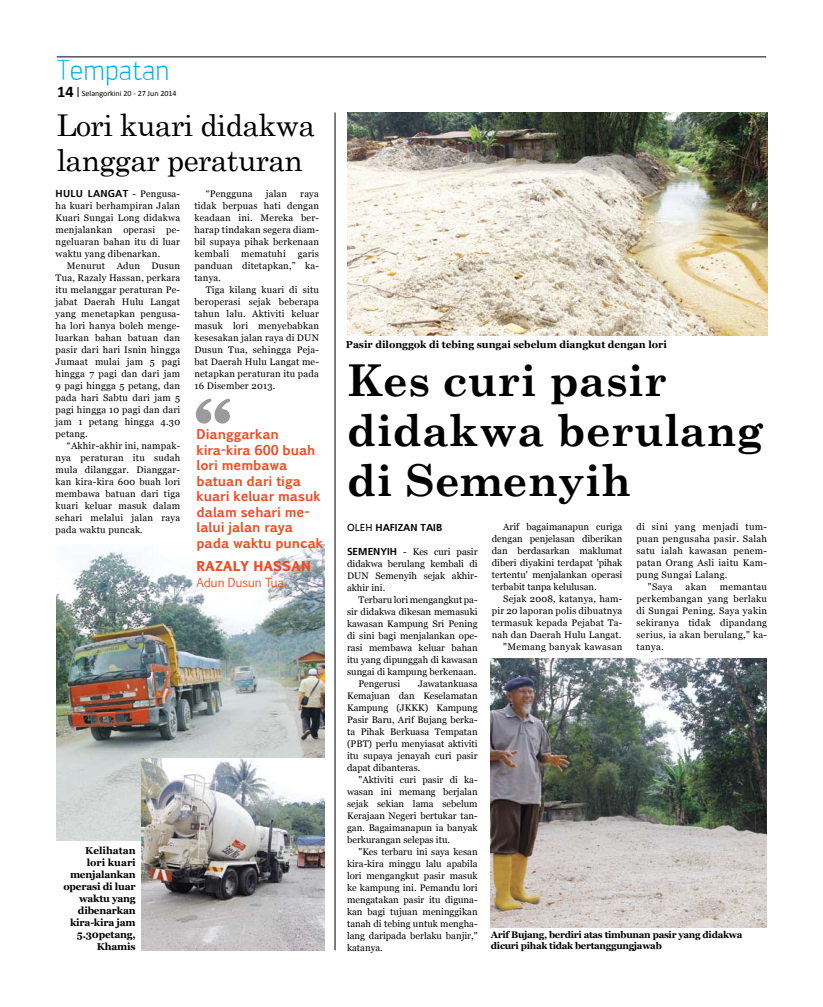
<style>
.page{position:relative;width:823px;height:1007px;background:#fff}
.page>*{position:absolute;margin:0;border:0;box-sizing:border-box;transform-origin:0 0}
.t1{font:700 44px/50px "Century Schoolbook";color:#000}
.t2{font:30px/35px "Century Schoolbook";letter-spacing:-.02em;color:#000}
.t3{font:28px "Engel Lightltd";color:#00aeef}
.t4{font:700 13px/15.5px "Pigiarniq";letter-spacing:-.01em;color:#f04c23}
.t5{font:800 13px "Pigiarniq";letter-spacing:-.01em;color:#f04c23}
.t6{font:12px "Pigiarniq";letter-spacing:-.01em;color:#f04c23}
.t7{font:700 10px/11.9px "Georgia";letter-spacing:-.02em;color:#000;text-align:right}
.t8{font:700 10px "Georgia";color:#000}
.t9{font:700 10px "Frutiger Linotype";letter-spacing:.02em;color:#000}
.t10{font:700 10px "Frutiger Linotype";color:#000}
.t11{font:9.5px/12px "Georgia";letter-spacing:.02em;color:#000;text-align:justify}
.t12{font:9.5px "Georgia";color:#000}
.t13{font:700 9.5px/11.5px "Georgia";letter-spacing:-.03em;color:#000}
.t14{font:8px "Calibri";color:#000}
.s1{font-weight:700;font-size:16.3px}
.s2{font-family:"Georgia";font-weight:400;font-size:9.5px}
.s3{font-weight:400}
.s4{font-family:"Frutiger Linotype";font-weight:700;font-size:10px}
</style>
<div class="page">
<hr style="left:57px;top:57px;width:708px;height:1px;background:#000">
<img style="left:196px;top:398px;width:34px;height:26px">
<img style="left:347px;top:112px;width:419px;height:223px">
<img style="left:490px;top:658px;width:275px;height:269px">
<img style="left:56px;top:544px;width:269px;height:296px">
<img style="left:141px;top:758px;width:183px;height:192px">
<hr style="left:334px;top:112px;width:1px;height:838px;background:#000">
<h3 class="t3" style="left:57px;top:59px;width:114px">Tempatan</h3>
<p class="t14" style="left:57px;top:89px;width:121px"><span class="s1">14</span> Selangorkini 20 - 27 Jun 2014</p>
<h2 class="t2" style="left:57px;top:105px;width:260px">Lori kuari didakwa langgar peraturan</h2>
<p class="t9" style="left:56px;top:187px;width:126px">HULU LANGAT <span class="s2">- Pengusa-</span></p>
<p class="t11" style="left:56px;top:200px;width:126px">ha kuari berhampiran Jalan Kuari Sungai Long didakwa menjalankan operasi pe&shy;ngeluaran bahan itu di luar waktu yang dibenarkan.</p>
<p class="t11" style="left:56px;top:260px;width:126px;text-indent:11px">Menurut Adun Dusun Tua, Razaly Hassan, perkara itu melanggar peraturan Pe&shy;jabat Daerah Hulu Langat yang menetapkan pengusa&shy;ha lori hanya boleh menge&shy;luarkan bahan batuan dan pasir dari hari Isnin hingga Jumaat mulai jam 5 pagi hingga 7 pagi dan dari jam 9 pagi hingga 5 petang, dan pada hari Sabtu dari jam 5 pagi hingga 10 pagi dan dari jam 1 petang hingga 4.30 petang.</p>
<p class="t11" style="left:56px;top:440px;width:126px;text-indent:11px">“Akhir-akhir ini, nampak&shy;nya peraturan itu sudah mula dilanggar. Dianggar&shy;kan kira-kira 600 buah lori membawa batuan dari tiga kuari keluar masuk dalam sehari melalui jalan raya pada waktu puncak.</p>
<p class="t11" style="left:206px;top:187px;width:48px">“Pengguna</p>
<p class="t11" style="left:265px;top:187px;width:23px">jalan</p>
<p class="t11" style="left:194px;top:187px;width:126px;text-indent:106px">raya tidak berpuas hati dengan keadaan ini. Mereka ber&shy;harap tindakan segera diam&shy;bil supaya pihak berkenaan kembali</p>
<p class="t11" style="left:241px;top:247px;width:46px">mematuhi</p>
<p class="t11" style="left:194px;top:247px;width:126px;text-indent:103px">garis panduan ditetapkan,” ka&shy;tanya.</p>
<p class="t11" style="left:194px;top:283px;width:126px;text-indent:11px">Tiga kilang kuari di situ beroperasi sejak beberapa tahun lalu. Aktiviti keluar masuk lori menyebabkan kesesakan jalan raya di DUN Dusun Tua, sehingga Peja&shy;bat Daerah Hulu Langat me&shy;netapkan peraturan itu pada 16 Disember 2013.</p>
<h3 class="t4" style="left:196px;top:427px;width:128px">Dianggarkan kira-kira 600 buah lori membawa batuan dari tiga kuari keluar masuk dalam sehari me&shy;lalui jalan raya pada waktu puncak</h3>
<h3 class="t5" style="left:196px;top:556px;width:19px">RAZAL</h3>
<h3 class="t5" style="left:240px;top:556px;width:62px">Y HASSAN</h3>
<p class="t6" style="left:196px;top:574px;width:89px">Adun Dusun Tua</p>
<p class="t7" style="left:63px;top:844px;width:74px">Kelihatan<br>lori kuari menjalankan operasi di luar waktu yang dibenarkan kira-kira jam<br>5.30petang,<br>Khamis</p>
<p class="t8" style="left:346px;top:338px;width:322px">Pasir dilonggok di tebing sungai sebelum diangkut dengan lori</p>
<h1 class="t1" style="left:347px;top:352px;width:417px">Kes curi pasir didakwa berulang di Semenyih</h1>
<p class="t10" style="left:347px;top:521px;width:97px"><span class="s3">Oleh</span> HAFIZAN TAIB</p>
<p class="t11" style="left:347px;top:545px;width:132px"><span class="s4">SEMENYIH</span> - Kes curi pasir didakwa berulang kembali di DUN Semenyih sejak akhir&shy;akhir ini.</p>
<p class="t12" style="left:358px;top:594px;width:121px">Terbaru lori mengangkut pa-</p>
<p class="t12" style="left:347px;top:606px;width:132px">sir didakwa dikesan memasuki</p>
<p class="t12" style="left:347px;top:618px;width:132px">kawasan Kampung Sri Pening</p>
<p class="t12" style="left:347px;top:630px;width:132px">di sini bagi menjalankan ope-</p>
<p class="t12" style="left:347px;top:642px;width:132px">rasi membawa keluar bahan</p>
<p class="t12" style="left:347px;top:654px;width:132px">itu yang dipunggah di kawasan</p>
<p class="t12" style="left:347px;top:666px;width:131px">sungai di kampung berkenaan.</p>
<p class="t12" style="left:358px;top:678px;width:43px">Pengerusi</p>
<p class="t11" style="left:636px;top:521px;width:132px">di sini yang menjadi tum-</p>
<p class="t11" style="left:636px;top:533px;width:132px">puan pengusaha pasir. Salah</p>
<p class="t11" style="left:636px;top:545px;width:132px">satu ialah kawasan penem-</p>
<p class="t11" style="left:636px;top:557px;width:132px">patan Orang Asli iaitu Kam-</p>
<p class="t11" style="left:636px;top:569px;width:92px">pung Sungai Lalang.</p>
<p class="t11" style="left:647px;top:581px;width:26px">"Saya</p>
<p class="t11" style="left:685px;top:581px;width:23px">akan</p>
<p class="t11" style="left:491px;top:521px;width:132px;text-indent:11px">Arif bagaimanapun curiga dengan penjelasan diberikan dan berdasarkan maklumat diberi diyakini terdapat 'pihak tertentu' menjalankan operasi terbabit tanpa kelulusan.</p>
<p class="t11" style="left:491px;top:593px;width:132px;text-align:right">Sejak 2008, katanya, ham&shy;pir 20 laporan polis dibuatnya termasuk kepada Pejabat Ta&shy;nah dan Daerah Hulu Langat. "Memang banyak kawasan</p>
<p class="t11" style="left:636px;top:581px;width:132px;text-indent:83px">memantau perkembangan yang berlaku di Sungai Pening. Saya yakin sekiranya tidak dipandang serius, ia akan berulang," ka&shy;tanya.</p>
<p class="t11" style="left:347px;top:677px;width:132px;text-indent:71px">Jawatankuasa Kemajuan dan Keselamatan Kampung (JKKK) Kampung Pasir Baru, Arif Bujang berka&shy;ta Pihak Berkuasa Tempatan (PBT) perlu menyiasat aktiviti itu supaya jenayah curi pasir dapat dibanteras.</p>
<p class="t11" style="left:347px;top:773px;width:132px;text-indent:11px">"Aktiviti curi pasir di ka&shy;wasan ini memang berjalan sejak sekian lama sebelum Kerajaan Negeri bertukar tan&shy;gan. Bagaimanapun ia banyak berkurangan selepas itu.</p>
<p class="t11" style="left:347px;top:845px;width:132px;text-indent:11px">"Kes terbaru ini saya kesan kira-kira minggu lalu apabila lori mengangkut pasir masuk ke kampung ini. Pemandu lori mengatakan pasir itu diguna&shy;kan bagi tujuan meninggikan tanah di tebing untuk mengha&shy;lang daripada berlaku banjir," katanya.</p>
<p class="t13" style="left:490px;top:928px;width:253px">Arif Bujang, berdiri atas timbunan pasir yang didakwa dicuri pihak tidak bertanggungjawab</p>
</div>
